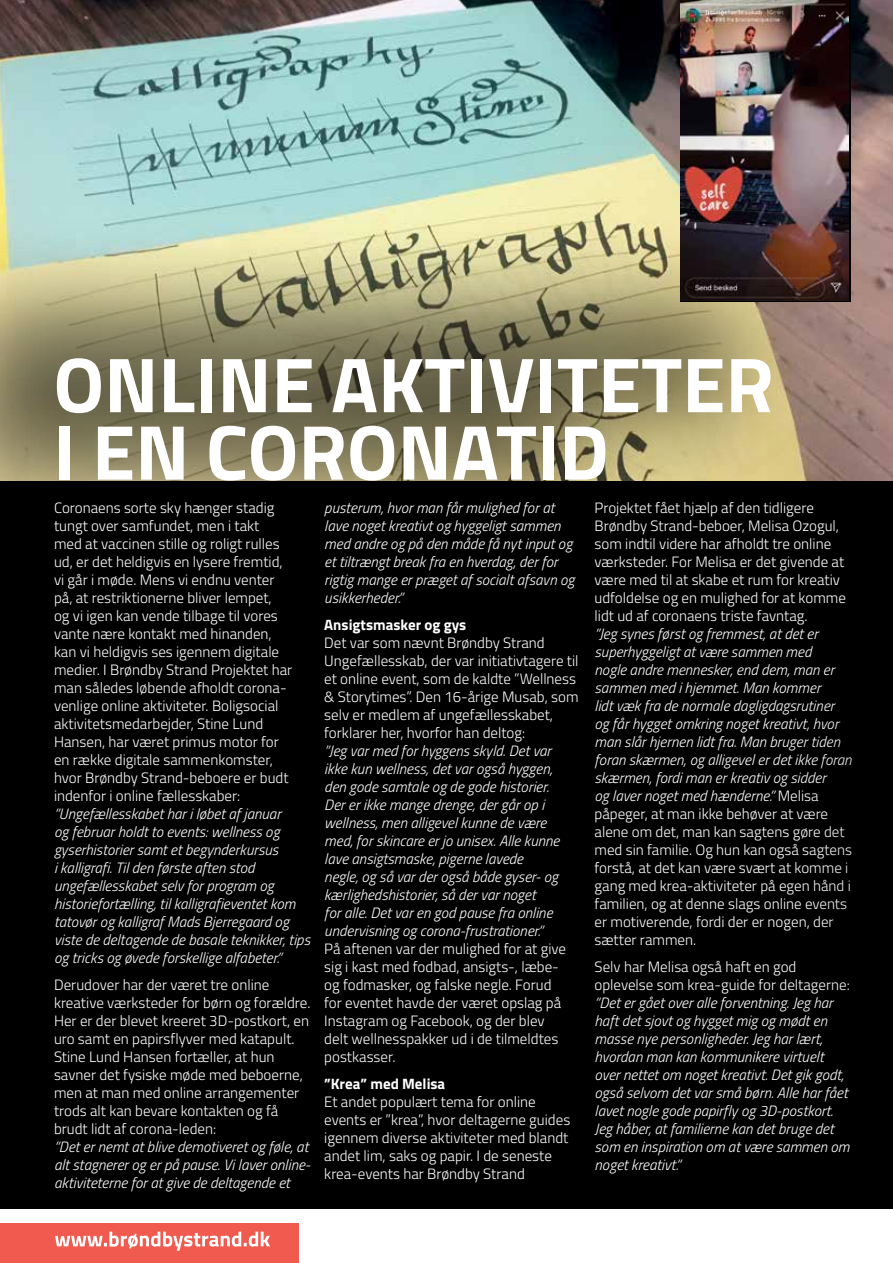
<style>
.page{position:relative;width:893px;height:1263px;background:#fff}
.page>*{position:absolute;margin:0;border:0;box-sizing:border-box;transform-origin:0 0}
.t1{font:700 78px/67.5px "Titillium";color:#fff}
.t2{font:italic 300 15px/18px "Titillium";color:#fff}
.t3{font:300 15px/18px "Titillium";color:#fff}
.t4{font:700 15px "Titillium";color:#fff}
.s1{font-style:normal}
</style>
<div class="page">
<div style="left:0;top:0;width:893px;height:1209px;background:#000"></div>
<img style="left:0;top:0;width:893px;height:480px">
<div style="left:0;top:1223px;width:299px;height:40px;background:#f15b4f"></div>
<svg style="left:55px;top:1232px;width:215px;height:19px"></svg>
<div style="left:0;top:219px;width:824px;height:352px;background:#000;opacity:.6"></div>
<div style="left:781px;top:0;width:112px;height:198px;background:#000;opacity:.3"></div>
<img style="left:680px;top:0;width:169px;height:300px">
<h1 class="t1" style="left:53px;top:347px;width:722px">ONLINE AKTIVITETER<br>I EN CORONATID</h1>
<p class="t3" style="left:54px;top:498px;width:240px">Coronaens sorte sky hænger stadig tungt over samfundet, men i takt<br>med at vaccinen stille og roligt rulles ud, er det heldigvis en lysere fremtid, vi går i møde. Mens vi endnu venter på, at restriktionerne bliver lempet,<br>og vi igen kan vende tilbage til vores vante nære kontakt med hinanden, kan vi heldigvis ses igennem digitale medier. I Brøndby Strand Projektet har man således løbende afholdt corona&shy;venlige online aktiviteter. Boligsocial aktivitetsmedarbejder, Stine Lund Hansen, har været primus motor for en række digitale sammenkomster, hvor Brøndby Strand-beboere er budt indenfor i online fællesskaber:</p>
<p class="t2" style="left:54px;top:804px;width:258px">”Ungefællesskabet har i løbet af januar<br>og februar holdt to events: wellness og gyserhistorier samt et begynderkursus<br>i kalligrafi. Til den første aften stod ungefællesskabet selv for program og historiefortælling, til kalligrafieventet kom tatovør og kalligraf Mads Bjerregaard og viste de deltagende de basale teknikker, tips og tricks og øvede forskellige alfabeter.”</p>
<p class="t3" style="left:54px;top:975px;width:258px">Derudover har der været tre online kreative værksteder for børn og forældre.<br>Her er der blevet kreeret 3D-postkort, en uro samt en papirsflyver med katapult.<br>Stine Lund Hansen fortæller, at hun savner det fysiske møde med beboerne, men at man med online arrangementer trods alt kan bevare kontakten og få brudt lidt af corona-leden:</p>
<p class="t2" style="left:54px;top:1137px;width:258px">”Det er nemt at blive demotiveret og føle, at alt stagnerer og er på pause. Vi laver online&shy;aktiviteterne for at give de deltagende et</p>
<p class="t2" style="left:324px;top:498px;width:252px">pusterum, hvor man får mulighed for at lave noget kreativt og hyggeligt sammen med andre og på den måde få nyt input og et tiltrængt break fra en hverdag, der for rigtig mange er præget af socialt afsavn og usikkerheder.”</p>
<p class="t4" style="left:324px;top:613px;width:144px">Ansigtsmasker og gys</p>
<p class="t3" style="left:324px;top:633px;width:256px">Det var som nævnt Brøndby Strand Ungefællesskab, der var initiativtagere til et online event, som de kaldte ”Wellness &amp; Storytimes”. Den 16-årige Musab, som selv er medlem af ungefællesskabet, forklarer her, hvorfor han deltog:</p>
<p class="t2" style="left:324px;top:741px;width:237px">”Jeg var med for hyggens skyld. Det var ikke kun wellness, det var også hyggen, den gode samtale og de gode historier.<br>Der er ikke mange drenge, der går op i wellness, men alligevel kunne de være med, for skincare er jo unisex. Alle kunne lave ansigtsmaske, pigerne lavede negle, og så var der også både gyser- og kærlighedshistorier, så der var noget<br>for alle. Det var en god pause fra online undervisning og corona-frustrationer.”</p>
<p class="t3" style="left:324px;top:939px;width:243px">På aftenen var der mulighed for at give sig i kast med fodbad, ansigts-, læbe&shy;og fodmasker, og falske negle. Forud for eventet havde der været opslag på Instagram og Facebook, og der blev delt wellnesspakker ud i de tilmeldtes postkasser.</p>
<p class="t4" style="left:324px;top:1072px;width:123px">”Krea” med Melisa</p>
<p class="t3" style="left:324px;top:1092px;width:248px">Et andet populært tema for online events er ”krea”, hvor deltagerne guides igennem diverse aktiviteter med blandt andet lim, saks og papir. I de seneste krea-events har Brøndby Strand</p>
<p class="t3" style="left:595px;top:498px;width:253px">Projektet fået hjælp af den tidligere Brøndby Strand-beboer, Melisa Ozogul, som indtil videre har afholdt tre online værksteder. For Melisa er det givende at være med til at skabe et rum for kreativ udfoldelse og en mulighed for at komme lidt ud af coronaens triste favntag.</p>
<p class="t2" style="left:595px;top:624px;width:259px">”Jeg synes først og fremmest, at det er superhyggeligt at være sammen med<br>nogle andre mennesker, end dem, man er sammen med i hjemmet. Man kommer<br>lidt væk fra de normale dagligdagsrutiner og får hygget omkring noget kreativt, hvor man slår hjernen lidt fra. Man bruger tiden foran skærmen, og alligevel er det ikke foran skærmen, fordi man er kreativ og sidder<br>og laver noget med hænderne.” <span class="s1">Melisa påpeger, at man ikke behøver at være alene om det, man kan sagtens gøre det med sin familie. Og hun kan også sagtens forstå, at det kan være svært at komme i gang med krea-aktiviteter på egen hånd i familien, og at denne slags online events er motiverende, fordi der er nogen, der sætter rammen.</span></p>
<p class="t3" style="left:595px;top:957px;width:257px">Selv har Melisa også haft en god oplevelse som krea-guide for deltagerne:</p>
<p class="t2" style="left:595px;top:993px;width:256px">”Det er gået over alle forventning. Jeg har haft det sjovt og hygget mig og mødt en masse nye personligheder. Jeg har lært, hvordan man kan kommunikere virtuelt over nettet om noget kreativt. Det gik godt, også selvom det var små børn. Alle har fået lavet nogle gode papirfly og 3D-postkort.<br>Jeg håber, at familierne kan det bruge det som en inspiration om at være sammen om noget kreativt.”</p>
</div>
